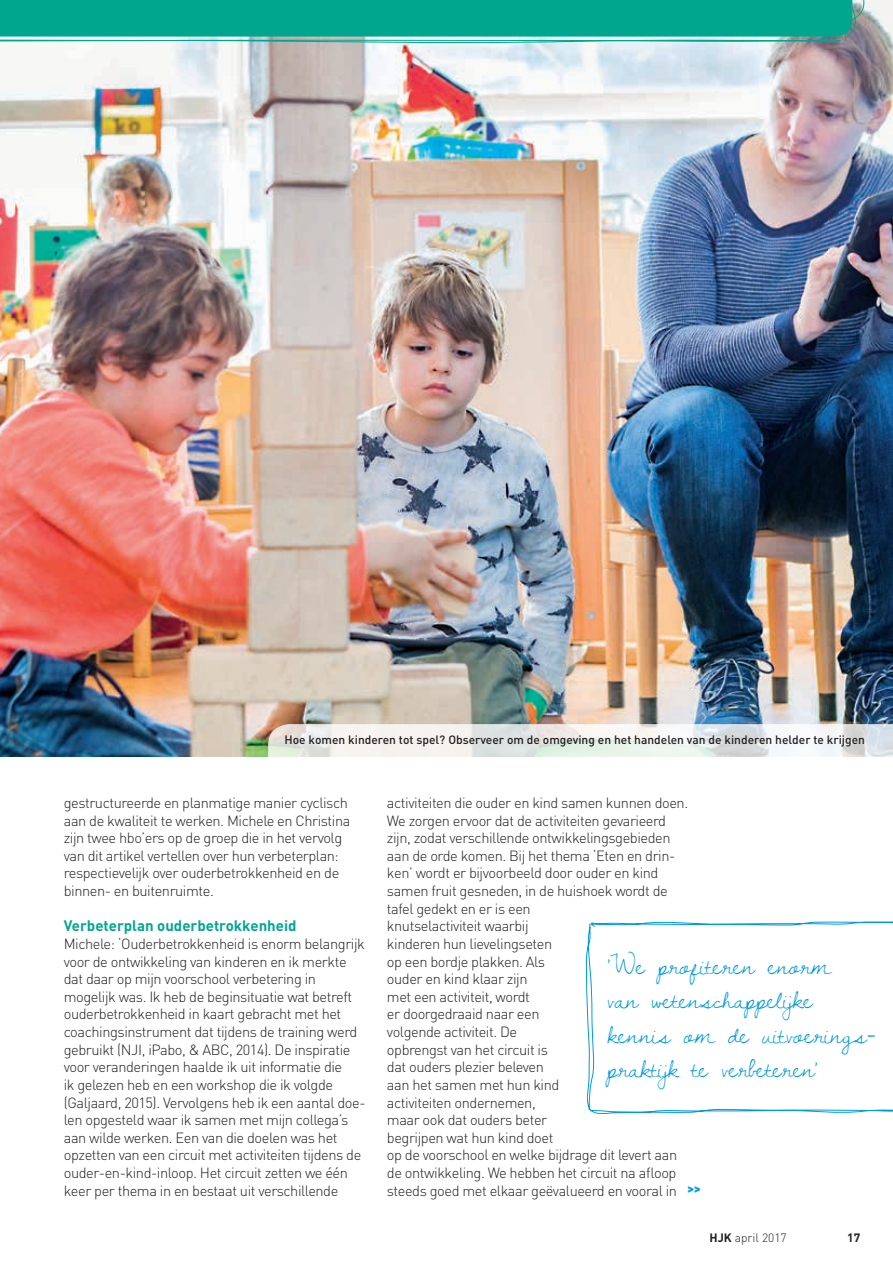
<style>
.page{position:relative;width:893px;height:1263px;background:#fff}
.page>*{position:absolute;margin:0;border:0;box-sizing:border-box;transform-origin:0 0}
.t1{font:25.5px/34.5px "Dawningofa New Day";color:#009bde}
.t2{font:700 15px "DIN Pro";color:#00a78e}
.t3{font:300 14.7px/17.5px "DIN Pro";letter-spacing:-.03em;color:#231f20}
.t4{font:500 12px "DIN Pro";color:#231f20}
.t5{font:300 12px "DIN Pro";color:#231f20}
.t6{font:900 12px "DIN Pro";color:#009bde}
.t7{font:700 12px "DIN Pro";color:#231f20}
.s1{font-weight:700}
</style>
<div class="page">
<img style="left:0;top:0;width:893px;height:756px">
<svg style="left:268px;top:724px;width:625px;height:33px"></svg>
<img style="left:0;top:0;width:872px;height:137px">
<svg style="left:585px;top:921px;width:308px;height:193px"></svg>
<p class="t4" style="left:285px;top:732px;width:582px">Hoe komen kinderen tot spel? Observeer om de omgeving en het handelen van de kinderen helder te krijgen</p>
<p class="t3" style="left:64px;top:793px;width:288px">gestructureerde en planmatige manier cyclisch aan de kwaliteit te werken. Michele en Christina zijn twee hbo’ers op de groep die in het vervolg van dit artikel vertellen over hun verbeterplan: respectievelijk over ouderbetrokkenheid en de binnen- en buitenruimte.</p>
<p class="t2" style="left:64px;top:916px;width:234px">Verbeterplan ouderbetrokkenheid</p>
<p class="t3" style="left:64px;top:934px;width:303px">Michele: ‘Ouderbetrokkenheid is enorm belangrijk voor de ontwikkeling van kinderen en ik merkte dat daar op mijn voorschool verbetering in mogelijk was. Ik heb de beginsituatie wat betreft ouderbetrokkenheid in kaart gebracht met het coachingsinstrument dat tijdens de training werd gebruikt (NJI, iPabo, &amp; ABC, 2014). De inspiratie voor veranderingen haalde ik uit informatie die<br>ik gelezen heb en een workshop die ik volgde (Galjaard, 2015). Vervolgens heb ik een aantal doe&shy;len opgesteld waar ik samen met mijn collega’s aan wilde werken. Een van die doelen was het opzetten van een circuit met activiteiten tijdens de ouder-en-kind-inloop. Het circuit zetten we één keer per thema in en bestaat uit verschillende</p>
<p class="t3" style="left:387px;top:793px;width:303px">activiteiten die ouder en kind samen kunnen doen.<br>We zorgen ervoor dat de activiteiten gevarieerd zijn, zodat verschillende ontwikkelingsgebieden aan de orde komen. Bij het thema ‘Eten en drin&shy;ken’ wordt er bijvoorbeeld door ouder en kind samen fruit gesneden, in de huishoek wordt de tafel gedekt en er is een<br>knutselactiviteit waarbij<br>kinderen hun lievelingseten<br>op een bordje plakken. Als<br>ouder en kind klaar zijn<br>met een activiteit, wordt<br>er doorgedraaid naar een<br>volgende activiteit. De<br>opbrengst van het circuit is<br>dat ouders plezier beleven<br>aan het samen met hun kind<br>activiteiten ondernemen,<br>maar ook dat ouders beter<br>begrijpen wat hun kind doet<br>op de voorschool en welke bijdrage dit levert aan de ontwikkeling. We hebben het circuit na afloop steeds goed met elkaar geëvalueerd en vooral in</p>
<h1 class="t1" style="left:608px;top:948px;width:270px">'We profiteren enorm<br>van wetenschappelijke kennis om de uitvoerings&shy;praktijk te verbeteren'</h1>
<p class="t6" style="left:688px;top:1181px;width:15px">&gt;&gt;</p>
<p class="t5" style="left:709px;top:1230px;width:79px"><span class="s1">HJK</span> april 2017</p>
<p class="t7" style="left:847px;top:1230px;width:15px">17</p>
</div>
